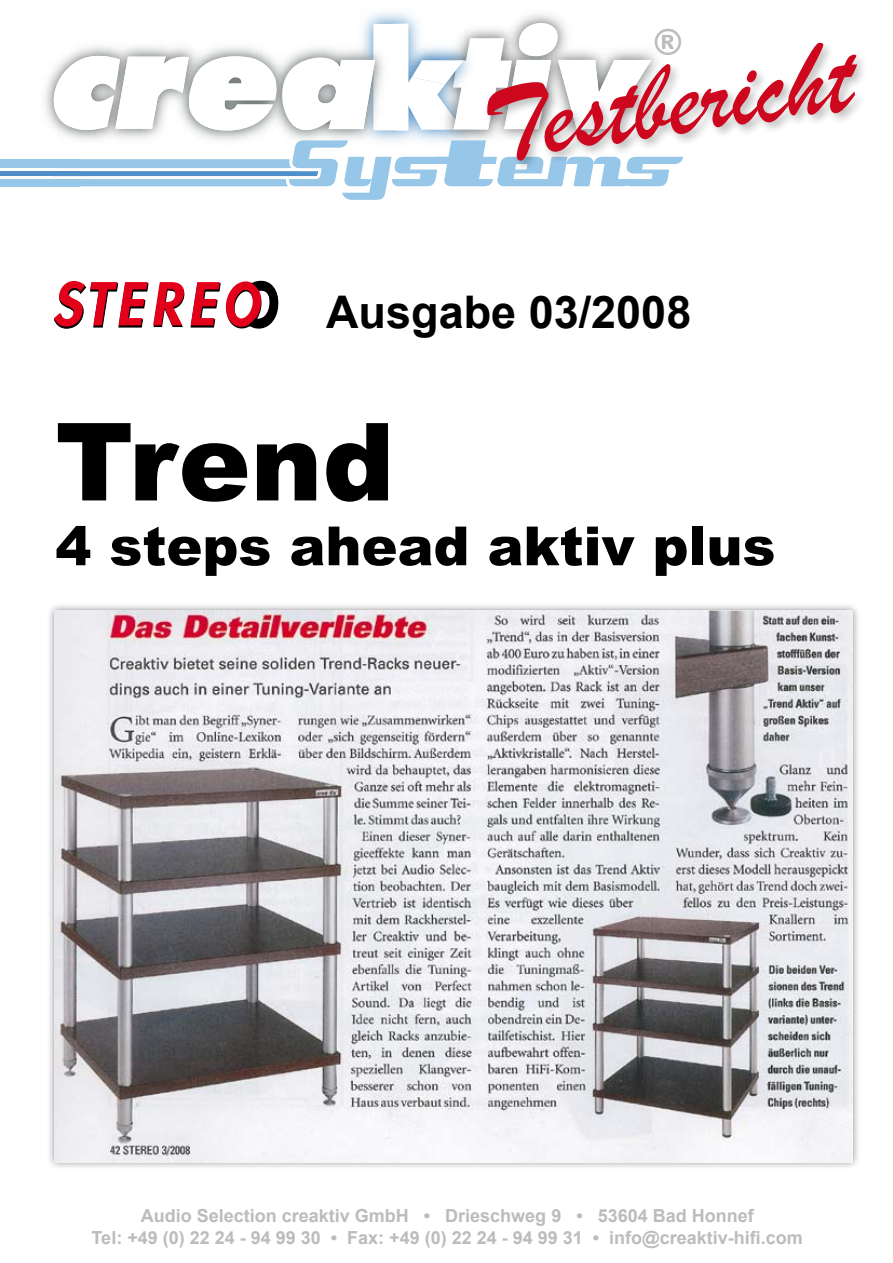
<style>
.page{position:relative;width:893px;height:1263px;background:#fff}
.page>*{position:absolute;margin:0;border:0;box-sizing:border-box;transform-origin:0 0}
.t1{font:108px "Brush Script";color:#cd071e}
.t2{font:900 108px "Arial";color:#000}
.t3{font:900 54px "Arial";color:#000}
.t4{font:700 45px "Arial";color:#000}
.t5{font:700 18px/21.6px "Arial";color:#bbbcbe;text-align:center}
</style>
<div class="page">
<svg style="left:51px;top:21px;width:630px;height:179px"></svg>
<div style="left:0;top:159px;width:79px;height:9px;background:#96c7e8"></div>
<div style="left:0;top:179px;width:79px;height:7px;background:#96c7e8"></div>
<div style="left:0;top:171px;width:80px;height:5px;background:#5090c8"></div>
<div style="left:483px;top:38px;width:410px;height:227px;background:#000;opacity:.25"></div>
<div style="left:46px;top:602px;width:821px;height:574px;background:#000;opacity:.45"></div>
<img style="left:54px;top:610px;width:799px;height:552px">
<svg style="left:54px;top:281px;width:225px;height:48px"></svg>
<h1 class="t1" style="left:474px;top:62px;width:374px;rotate:-8deg">Testbericht</h1>
<h3 class="t4" style="left:326px;top:283px;width:367px">Ausgabe 03/2008</h3>
<h1 class="t2" style="left:55px;top:402px;width:341px">Trend</h1>
<h2 class="t3" style="left:55px;top:516px;width:722px">4 steps ahead aktiv plus</h2>
<p class="t5" style="left:92px;top:1205px;width:713px">Audio Selection creaktiv GmbH • Drieschweg 9 • 53604 Bad Honnef<br>Tel: +49 (0) 22 24 - 94 99 30 • Fax: +49 (0) 22 24 - 94 99 31 • info@creaktiv-hifi.com</p>
</div>
